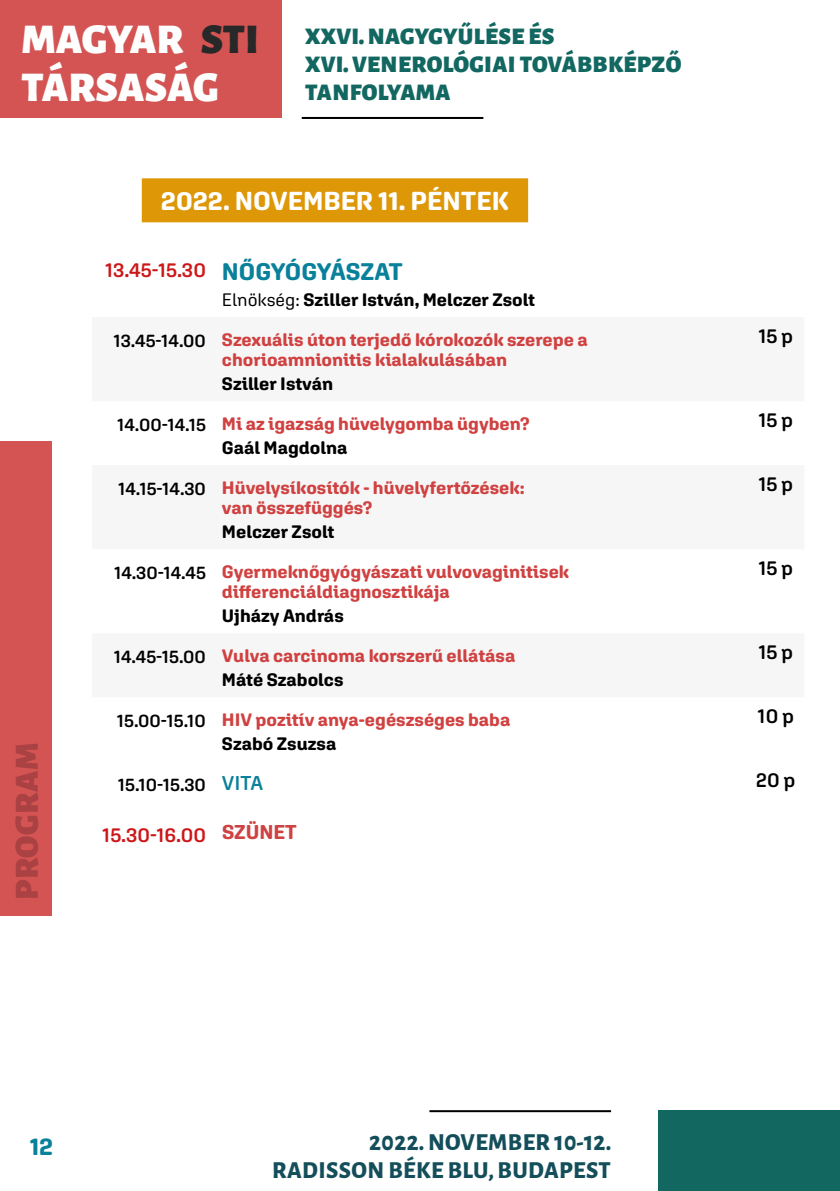
<style>
.page{position:relative;width:840px;height:1191px;background:#fff}
.page>*{position:absolute;margin:0;border:0;box-sizing:border-box;transform-origin:0 0}
.t1{font:900 42.6px/48.6px "Alegreya Sans";color:#fdfefd}
.t2{font:900 34px "Alegreya Sans";letter-spacing:.015em;color:#aa4142}
.t3{font:700 26px "Aglet Sans";color:#fff}
.t4{font:900 24px/28px "Alegreya Sans";letter-spacing:.015em;color:#126761}
.t5{font:800 24px/28px "Alegreya Sans";letter-spacing:.015em;color:#134e5a;text-align:right}
.t6{font:700 24px "Aglet Sans";letter-spacing:-.005em;color:#09819b}
.t7{font:600 20px "Aglet Sans";color:#000}
.t8{font:600 20px "Aglet Sans";color:#cd1719}
.t9{font:700 18px/20px "Aglet Sans";color:#d04141}
.t10{font:700 18px "Aglet Sans";color:#000}
.t11{font:600 18px "Aglet Sans";color:#000}
.s1{color:#282828}
.s2{font-weight:600;font-size:20px;color:#cd1719}
.s3{font-weight:400}
.s4{font-weight:600;color:#000}
.s5{color:#000}
.s6{font-size:20px;color:#09819b}
.s7{font-weight:700;color:#d04141}
</style>
<div class="page">
<hr style="left:301px;top:117px;width:182px;height:2px;background:#000">
<hr style="left:429px;top:1110px;width:181px;height:2px;background:#000">
<div style="left:658px;top:1110px;width:181px;height:81px;background:#126761"></div>
<hr style="left:839px;top:1110px;width:1px;height:81px;background:#126761">
<div style="left:0;top:0;width:282px;height:118px;background:#d45454"></div>
<div style="left:142px;top:178px;width:386px;height:44px;background:#dd9707"></div>
<div style="left:0;top:441px;width:52px;height:475px;background:#d45454"></div>
<h1 class="t1" style="left:21px;top:11px;width:239px">MAGYAR <span class="s1">STI<br></span>TÁRSASÁG</h1>
<h3 class="t4" style="left:305px;top:20px;width:377px">XXVI. NAGYGYŰLÉSE ÉS<br>XVI. VENEROLÓGIAI TOVÁBBKÉPZŐ<br>TANFOLYAMA</h3>
<h3 class="t3" style="left:161px;top:186px;width:348px">2022. NOVEMBER 11. PÉNTEK</h3>
<h3 class="t6" style="left:105px;top:257px;width:299px"><span class="s2">13.45-15.30</span> NŐGYÓGYÁSZAT</h3>
<p class="t10" style="left:222px;top:289px;width:314px"><span class="s3">Elnökség:</span> Sziller István, Melczer Zsolt</p>
<p class="t9" style="left:222px;top:329px;width:367px;text-indent:-108px"><span class="s4">13.45-14.00</span> Szexuális úton terjedő kórokozók szerepe a chorioamnionitis kialakulásában</p>
<p class="t10" style="left:222px;top:373px;width:113px">Sziller István</p>
<p class="t7" style="left:758px;top:324px;width:36px">15 p</p>
<p class="t9" style="left:222px;top:411px;width:309px;line-height:24px;text-indent:-105px"><span class="s4">14.00-14.15</span> Mi az igazság hüvelygomba ügyben?<br><span class="s5">Gaál Magdolna</span></p>
<p class="t7" style="left:758px;top:408px;width:36px">15 p</p>
<p class="t9" style="left:222px;top:477px;width:304px;text-indent:-104px"><span class="s4">14.15-14.30</span> Hüvelysíkosítók - hüvelyfertőzések: van összefüggés?</p>
<p class="t10" style="left:222px;top:521px;width:114px">Melczer Zsolt</p>
<p class="t7" style="left:758px;top:472px;width:36px">15 p</p>
<h2 class="t2" style="left:0;top:900px;width:159px;rotate:-90deg">PROGRAM</h2>
<p class="t9" style="left:222px;top:561px;width:348px;text-indent:-108px"><span class="s4">14.30-14.45</span> Gyermeknőgyógyászati vulvovaginitisek differenciáldiagnosztikája</p>
<p class="t10" style="left:222px;top:605px;width:123px">Ujházy András</p>
<p class="t7" style="left:758px;top:556px;width:36px">15 p</p>
<p class="t9" style="left:222px;top:643px;width:295px;line-height:24px;text-indent:-108px"><span class="s4">14.45-15.00</span> Vulva carcinoma korszerű ellátása<br><span class="s5">Máté Szabolcs</span></p>
<p class="t7" style="left:758px;top:640px;width:36px">15 p</p>
<p class="t9" style="left:222px;top:707px;width:290px;line-height:24px;text-indent:-105px"><span class="s4">15.00-15.10</span> HIV pozitív anya-egészséges baba<br><span class="s5">Szabó Zsuzsa</span></p>
<p class="t7" style="left:757px;top:704px;width:38px">10 p</p>
<p class="t11" style="left:118px;top:774px;width:147px">15.10-15.30 <span class="s6">VITA</span></p>
<p class="t7" style="left:755px;top:768px;width:41px">20 p</p>
<p class="t8" style="left:102px;top:822px;width:196px">15.30-16.00 <span class="s7">SZÜNET</span></p>
<h3 class="t6" style="left:30px;top:1132px;width:25px">12</h3>
<h3 class="t5" style="left:272px;top:1126px;width:340px">2022. NOVEMBER 10-12.<br>RADISSON BÉKE BLU, BUDAPEST</h3>
</div>
